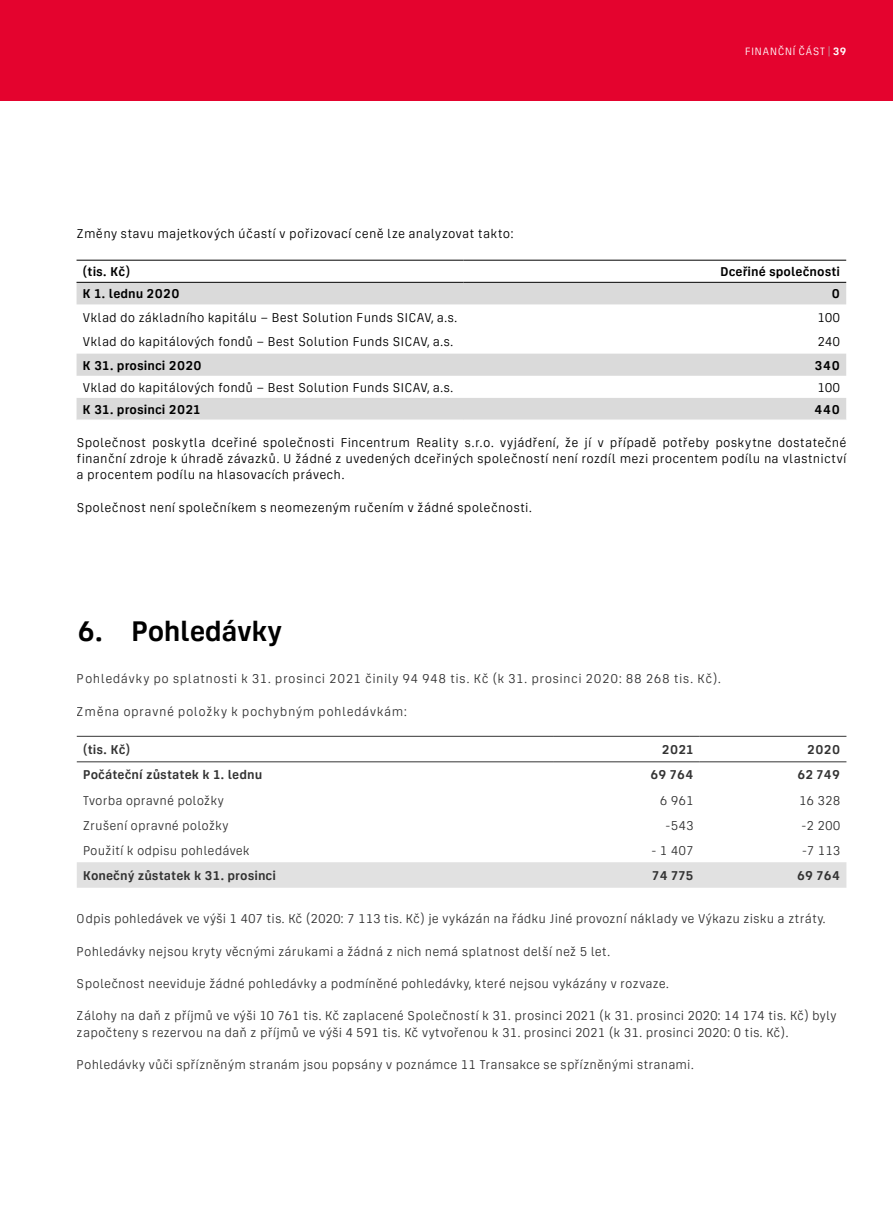
<style>
.page{position:relative;width:893px;height:1221px;background:#fff}
.page>*{position:absolute;margin:0;border:0;box-sizing:border-box;transform-origin:0 0}
.t1{font:600 30px "Corridor";letter-spacing:-.02em;color:#000}
.t2{font:13.5px/16.2px "Corridor";color:#000;text-align:justify}
.t3{font:600 13.5px "Corridor";color:#000}
.t4{font:13.5px "Corridor";letter-spacing:.025em;color:#000}
.t5{font:13.5px "Corridor";letter-spacing:.03em;color:#000}
.t6{font:11.25px "Corridor";letter-spacing:.02em;color:#fff}
.s1{color:#b3b2b2}
.s2{font-weight:600}
</style>
<div class="page">
<div style="left:0;top:0;width:893px;height:100px;background:#e4032e"></div>
<svg style="left:77px;top:283px;width:769px;height:136px"></svg>
<hr style="left:77px;top:260px;width:386px;height:1px;background:#000">
<hr style="left:463px;top:260px;width:383px;height:1px;background:#000">
<hr style="left:77px;top:282px;width:386px;height:1px;background:#000">
<hr style="left:463px;top:282px;width:383px;height:1px;background:#000">
<div style="left:77px;top:862px;width:769px;height:25px;background:#e1e1e1"></div>
<hr style="left:77px;top:761px;width:476px;height:1px;background:#000">
<hr style="left:553px;top:761px;width:147px;height:1px;background:#000">
<hr style="left:700px;top:761px;width:146px;height:1px;background:#000">
<hr style="left:77px;top:736px;width:476px;height:1px;background:#000">
<hr style="left:553px;top:736px;width:147px;height:1px;background:#000">
<hr style="left:700px;top:736px;width:146px;height:1px;background:#000">
<p class="t6" style="left:745px;top:45px;width:103px">FINANČNÍ ČÁST <span class="s1">|</span> <span class="s2">39</span></p>
<p class="t2" style="left:77px;top:225px;width:439px">Změny stavu majetkových účastí v pořizovací ceně lze analyzovat takto:</p>
<p class="t3" style="left:83px;top:264px;width:49px">(tis. Kč)</p>
<p class="t3" style="left:720px;top:264px;width:122px">Dceřiné společnosti</p>
<p class="t3" style="left:83px;top:286px;width:99px">K 1. lednu 2020</p>
<p class="t3" style="left:831px;top:286px;width:10px">0</p>
<p class="t2" style="left:83px;top:309px;width:376px">Vklad do základního kapitálu – Best Solution Funds SICAV, a.s.</p>
<p class="t2" style="left:817px;top:309px;width:24px">100</p>
<p class="t2" style="left:83px;top:333px;width:372px">Vklad do kapitálových fondů – Best Solution Funds SICAV, a.s.</p>
<p class="t2" style="left:817px;top:333px;width:24px">240</p>
<p class="t3" style="left:83px;top:358px;width:121px">K 31. prosinci 2020</p>
<p class="t3" style="left:815px;top:358px;width:27px">340</p>
<p class="t2" style="left:83px;top:379px;width:372px">Vklad do kapitálových fondů – Best Solution Funds SICAV, a.s.</p>
<p class="t2" style="left:817px;top:379px;width:24px">100</p>
<p class="t3" style="left:83px;top:402px;width:120px">K 31. prosinci 2021</p>
<p class="t3" style="left:814px;top:402px;width:27px">440</p>
<p class="t2" style="left:77px;top:434px;width:772px">Společnost poskytla dceřiné společnosti Fincentrum Reality s.r.o. vyjádření, že jí v případě potřeby poskytne dostatečné finanční zdroje k úhradě závazků. U žádné z uvedených dceřiných společností není rozdíl mezi procentem podílu na vlastnictví a procentem podílu na hlasovacích právech.</p>
<p class="t2" style="left:77px;top:499px;width:457px">Společnost není společníkem s neomezeným ručením v žádné společnosti.</p>
<h1 class="t1" style="left:77px;top:615px;width:207px">6. Pohledávky</h1>
<p class="t4" style="left:77px;top:671px;width:646px">Pohledávky po splatnosti k 31. prosinci 2021 činily 94 948 tis. Kč (k 31. prosinci 2020: 88 268 tis. Kč).</p>
<p class="t5" style="left:77px;top:703px;width:332px">Změna opravné položky k pochybným pohledávkám:</p>
<p class="t3" style="left:83px;top:742px;width:49px">(tis. Kč)</p>
<p class="t3" style="left:662px;top:742px;width:33px">2021</p>
<p class="t3" style="left:807px;top:742px;width:35px">2020</p>
<p class="t3" style="left:83px;top:767px;width:181px">Počáteční zůstatek k 1. lednu</p>
<p class="t3" style="left:650px;top:767px;width:45px">69 764</p>
<p class="t3" style="left:797px;top:767px;width:45px">62 749</p>
<p class="t2" style="left:83px;top:791px;width:143px">Tvorba opravné položky</p>
<p class="t2" style="left:660px;top:791px;width:35px">6 961</p>
<p class="t2" style="left:799px;top:791px;width:43px">16 328</p>
<p class="t2" style="left:83px;top:816px;width:148px">Zrušení opravné položky</p>
<p class="t2" style="left:665px;top:816px;width:30px">-543</p>
<p class="t2" style="left:801px;top:816px;width:41px">-2 200</p>
<p class="t2" style="left:83px;top:842px;width:169px">Použití k odpisu pohledávek</p>
<p class="t2" style="left:651px;top:842px;width:44px">- 1 407</p>
<p class="t2" style="left:802px;top:842px;width:40px">-7 113</p>
<p class="t3" style="left:83px;top:868px;width:195px">Konečný zůstatek k 31. prosinci</p>
<p class="t3" style="left:652px;top:868px;width:43px">74 775</p>
<p class="t3" style="left:797px;top:868px;width:45px">69 764</p>
<p class="t2" style="left:77px;top:910px;width:751px">Odpis pohledávek ve výši 1 407 tis. Kč (2020: 7 113 tis. Kč) je vykázán na řádku Jiné provozní náklady ve Výkazu zisku a ztráty.</p>
<p class="t2" style="left:77px;top:942px;width:535px">Pohledávky nejsou kryty věcnými zárukami a žádná z nich nemá splatnost delší než 5 let.</p>
<p class="t2" style="left:77px;top:975px;width:594px">Společnost neeviduje žádné pohledávky a podmíněné pohledávky, které nejsou vykázány v rozvaze.</p>
<p class="t2" style="left:77px;top:1007px;width:762px">Zálohy na daň z příjmů ve výši 10 761 tis. Kč zaplacené Společností k 31. prosinci 2021 (k 31. prosinci 2020: 14 174 tis. Kč) byly započteny s rezervou na daň z příjmů ve výši 4 591 tis. Kč vytvořenou k 31. prosinci 2021 (k 31. prosinci 2020: 0 tis. Kč).</p>
<p class="t2" style="left:77px;top:1056px;width:619px">Pohledávky vůči spřízněným stranám jsou popsány v poznámce 11 Transakce se spřízněnými stranami.</p>
</div>
